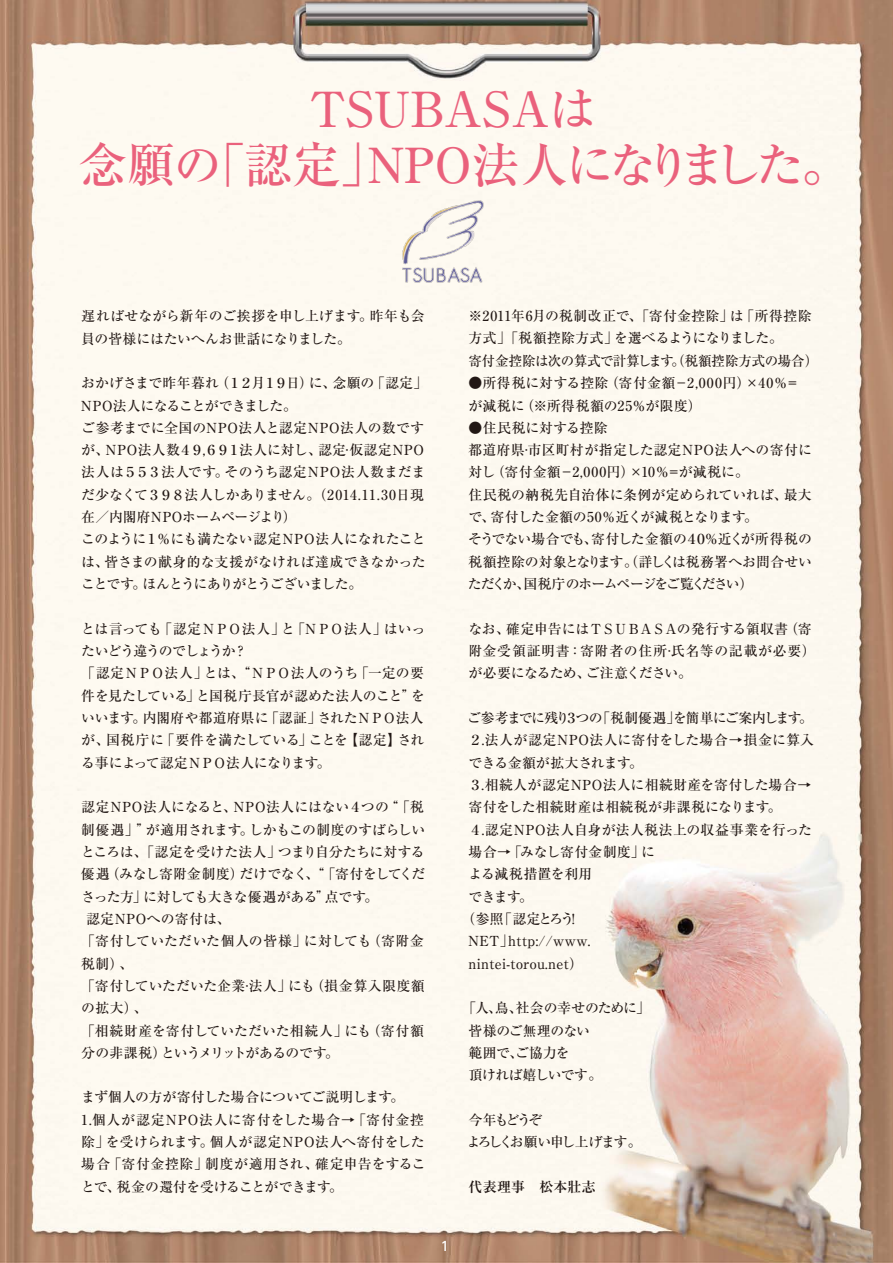
<style>
.page{position:relative;width:893px;height:1263px;background:#fff}
.page>*{position:absolute;margin:0;border:0;box-sizing:border-box;transform-origin:0 0}
.t1{font:500 48.3px/55.8px "Ryumin Pro";color:#ea617c;text-align:center}
.t2{font:500 13.8px/22.4px "Ryumin Pro";color:#221815}
.t3{font:500 13.8px/22.4px "Ryumin Pro";letter-spacing:-.02em;color:#221815}
.t4{font:500 13.8px/22.4px "Ryumin Pro";letter-spacing:.03em;color:#221815}
.t5{font:500 13.8px "Ryumin Pro";letter-spacing:.025em;color:#221815}
.t6{font:500 13.8px/22.4px "Ryumin Pro";letter-spacing:.02em;color:#221815}
.t7{font:500 13.8px "Ryumin Pro";letter-spacing:.035em;color:#221815}
.t8{font:500 13.8px "Ryumin Pro";letter-spacing:-.035em;color:#221815}
.t9{font:500 13.8px "Ryumin Pro";letter-spacing:-.07em;color:#221815}
.t10{font:500 13.8px "Ryumin Pro";letter-spacing:-.04em;color:#221815}
.t11{font:500 13.8px/22.4px "Ryumin Pro";letter-spacing:-.115em;color:#221815}
.t12{font:700 13.8px "Ryumin Pro";letter-spacing:.025em;color:#221815}
.t13{font:500 12.75px "UD Shin Go Pro";color:#fff}
</style>
<div class="page">
<img style="left:0;top:0;width:893px;height:1263px">
<img style="left:402px;top:200px;width:82px;height:83px">
<p class="t1" style="left:78px;top:77px;width:773px">TSUBASAは<br>念願の「認定」NPO法人になりました。</p>
<p class="t2" style="left:81px;top:304px;width:345px">遅ればせながら新年のご挨拶を申し上げます。昨年も会員の皆様にはたいへんお世話になりました。</p>
<p class="t2" style="left:81px;top:371px;width:347px">おかげさまで昨年暮れ（１２月１９日）に、念願の「認定」<br>NPO法人になることができました。<br>ご参考までに全国のNPO法人と認定NPO法人の数ですが、NPO法人数４９,６９１法人に対し、認定·仮認定NPO法人は５５３法人です。そのうち認定NPO法人数まだまだ少なくて３９８法人しかありません。（2014.11.30日現在／内閣府NPOホームページより）<br>このように１％にも満たない認定NPO法人になれたことは、皆さまの献身的な支援がなければ達成できなかったことです。ほんとうにありがとうございました。</p>
<p class="t3" style="left:81px;top:616px;width:346px">とは言っても「認定ＮＰＯ法人」と「ＮＰＯ法人」はいったいどう違うのでしょうか？<br>「認定ＮＰＯ法人」とは、“ＮＰＯ法人のうち「一定の要件を見たしている」と国税庁長官が認めた法人のこと”をいいます。内閣府や都道府県に「認証」されたＮＰＯ法人が、国税庁に「要件を満たしている」ことを【認定】される事によって認定ＮＰＯ法人になります。</p>
<p class="t2" style="left:81px;top:795px;width:344px">認定NPO法人になると、NPO法人にはない４つの“「税</p>
<p class="t2" style="left:81px;top:817px;width:346px">制優遇」”が適用されます。しかもこの制度のすばらしい</p>
<p class="t2" style="left:81px;top:839px;width:345px">ところは、「認定を受けた法人」つまり自分たちに対する</p>
<p class="t2" style="left:81px;top:862px;width:345px">優遇（みなし寄附金制度）だけでなく、“「寄付をしてくだ</p>
<p class="t8" style="left:81px;top:885px;width:299px">さった方」に対しても大きな優遇がある”点です。</p>
<p class="t7" style="left:86px;top:908px;width:146px">認定NPOへの寄付は、</p>
<p class="t5" style="left:81px;top:930px;width:344px">「寄付していただいた個人の皆様」に対しても（寄附金</p>
<p class="t2" style="left:81px;top:951px;width:53px">税制）、</p>
<p class="t2" style="left:81px;top:973px;width:345px">「寄付していただいた企業·法人」にも（損金算入限度額</p>
<p class="t2" style="left:81px;top:996px;width:68px">の拡大）、</p>
<p class="t5" style="left:81px;top:1019px;width:344px">「相続財産を寄付していただいた相続人」にも（寄付額</p>
<p class="t10" style="left:81px;top:1042px;width:259px">分の非課税）というメリットがあるのです。</p>
<p class="t2" style="left:81px;top:1085px;width:346px">まず個人の方が寄付した場合についてご説明します。<br>1.個人が認定NPO法人に寄付をした場合→「寄付金控除」を受けられます。個人が認定NPO法人へ寄付をした場合「寄付金控除」制度が適用され、確定申告をすることで、税金の還付を受けることができます。</p>
<p class="t13" style="left:441px;top:1235px;width:10px">1</p>
<p class="t2" style="left:468px;top:304px;width:351px">※2011年6月の税制改正で、「寄付金控除」は「所得控除方式」「税額控除方式」を選べるようになりました。<br>寄付金控除は次の算式で計算します。（税額控除方式の場合）</p>
<p class="t4" style="left:468px;top:371px;width:344px">●所得税に対する控除（寄付金額－2,000円）×40％=　が減税に（※所得税額の25％が限度）</p>
<p class="t2" style="left:468px;top:415px;width:346px">●住民税に対する控除<br>都道府県·市区町村が指定した認定NPO法人への寄付に対し（寄付金額－2,000円）×10％=が減税に。<br>住民税の納税先自治体に条例が定められていれば、最大で、寄付した金額の50％近くが減税となります。<br>そうでない場合でも、寄付した金額の４０％近くが所得税の税額控除の対象となります。（詳しくは税務署へお問合せいただくか、国税庁のホームページをご覧ください）</p>
<p class="t6" style="left:468px;top:616px;width:349px">なお、確定申告にはＴＳＵＢＡＳＡの発行する領収書（寄附金受領証明書：寄附者の住所·氏名等の記載が必要）が必要になるため、ご注意ください。</p>
<p class="t9" style="left:467px;top:707px;width:347px">ご参考までに残り３つの「税制優遇」を簡単にご案内します。</p>
<p class="t7" style="left:468px;top:729px;width:347px">２.法人が認定NPO法人に寄付をした場合→損金に算入</p>
<p class="t8" style="left:468px;top:752px;width:176px">できる金額が拡大されます。</p>
<p class="t4" style="left:468px;top:773px;width:344px">３.相続人が認定NPO法人に相続財産を寄付した場合→</p>
<p class="t2" style="left:468px;top:795px;width:315px">寄付をした相続財産は相続税が非課税になります。</p>
<p class="t4" style="left:468px;top:817px;width:345px">４.認定NPO法人自身が法人税法上の収益事業を行った</p>
<p class="t2" style="left:468px;top:839px;width:188px">場合→「みなし寄付金制度」に</p>
<p class="t2" style="left:468px;top:862px;width:125px">よる減税措置を利用</p>
<p class="t2" style="left:468px;top:884px;width:66px">できます。</p>
<p class="t2" style="left:462px;top:906px;width:120px">（参照「認定とろう！</p>
<p class="t5" style="left:468px;top:930px;width:124px">NET」http://www.</p>
<p class="t5" style="left:468px;top:952px;width:116px">nintei-torou.net）</p>
<p class="t3" style="left:468px;top:996px;width:183px;text-indent:-6px">「人、鳥、社会の幸せのために」皆様のご無理のない<br>範囲で、ご協力を<br>頂ければ嬉しいです。</p>
<p class="t11" style="left:467px;top:1107px;width:176px">今年もどうぞ<br>よろしくお願い申し上げます。</p>
<p class="t12" style="left:468px;top:1176px;width:129px">代表理事　松本壯志</p>
</div>
